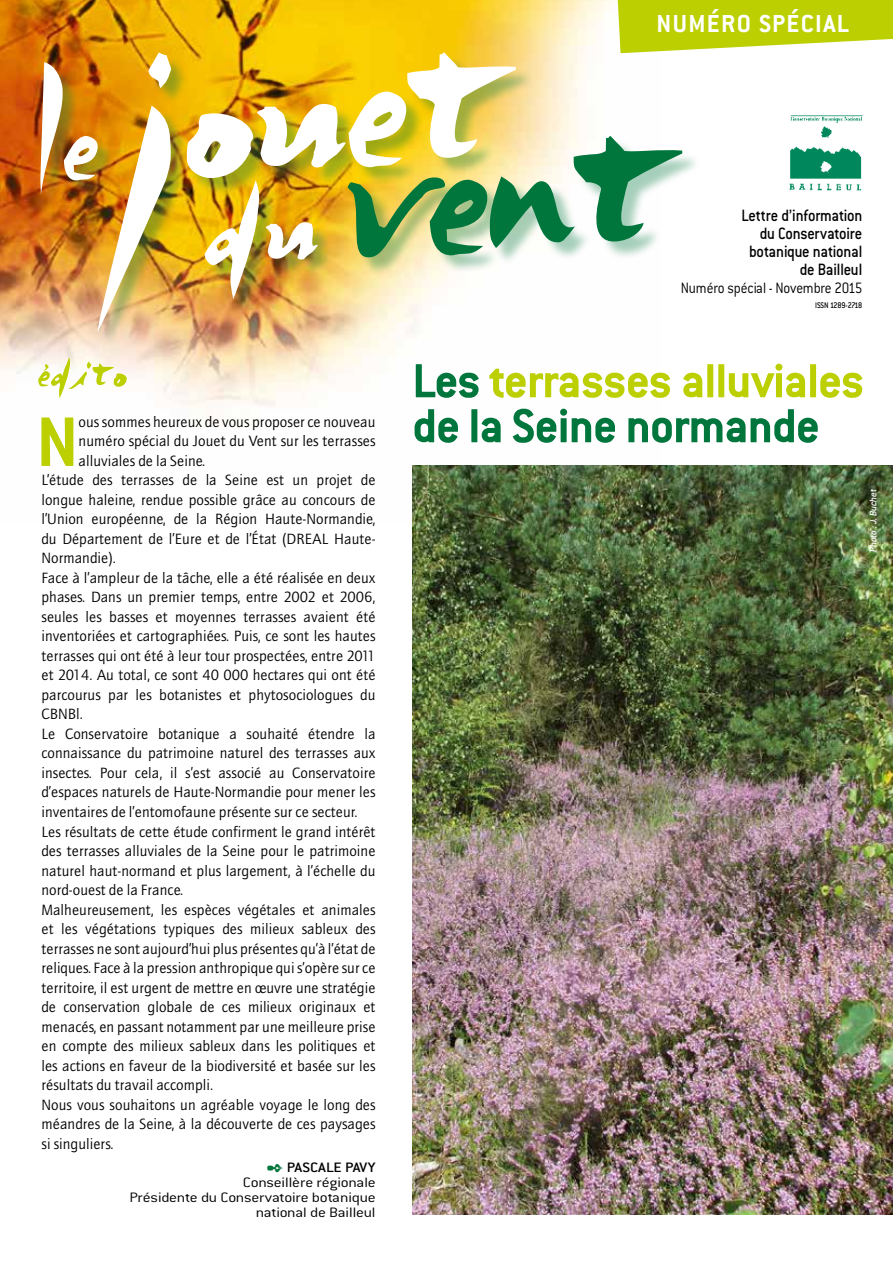
<style>
.page{position:relative;width:893px;height:1263px;background:#fff}
.page>*{position:absolute;margin:0;border:0;box-sizing:border-box;transform-origin:0 0}
.t1{font:700 76.95px "Conduit ITC";color:#bccf00}
.t2{font:700 52.5px/45px "Conduit ITC";letter-spacing:-.02em;color:#00763c}
.t3{font:700 27px "Conduit ITC";letter-spacing:.05em;color:#fff}
.t4{font:500 18px/18px "Conduit ITC";letter-spacing:-.015em;color:#000;text-align:right;scale:.9 1}
.t5{font:300 16.5px "Conduit ITC";letter-spacing:-.01em;color:#000;scale:.9 1}
.t6{font:15px "AT Quay Sans";color:#000}
.t7{font:300 15px/15px "Conduit ITC";letter-spacing:-.015em;color:#000;text-align:right;scale:1.15 1}
.t8{font:italic 500 10.5px "Conduit ITC";letter-spacing:-.025em;color:#fff}
.t9{font:500 9px "Conduit ITC";letter-spacing:-.03em;color:#000;scale:.9 1}
.s1{color:#00763c}
.s2{font-weight:500}
.s3{color:#bccf00}
</style>
<div class="page">
<img style="left:0;top:0;width:660px;height:466px">
<svg style="left:38px;top:357px;width:89px;height:41px"></svg>
<div style="left:43px;top:55px;width:657px;height:294px;background:#00763c;opacity:.35"></div>
<img style="left:40px;top:53px;width:131px;height:298px">
<img style="left:186px;top:0;width:707px;height:299px">
<img style="left:412px;top:466px;width:481px;height:748px">
<h3 class="t3" style="left:657px;top:8px;width:194px">NUMÉRO SPÉCIAL</h3>
<h1 class="t1" style="left:36px;top:397px;width:44px">N</h1>
<p class="t6" style="left:79px;top:413px;width:298px">ous sommes heureux de vous proposer ce nouveau</p>
<p class="t6" style="left:79px;top:432px;width:299px">numéro spécial du Jouet du Vent sur les terrasses</p>
<p class="t6" style="left:79px;top:452px;width:128px">alluviales de la Seine.</p>
<p class="t6" style="left:41px;top:471px;width:336px">L’étude des terrasses de la Seine est un projet de</p>
<p class="t6" style="left:41px;top:491px;width:336px">longue haleine, rendue possible grâce au concours de</p>
<p class="t6" style="left:41px;top:510px;width:336px">l’Union européenne, de la Région Haute-Normandie,</p>
<p class="t6" style="left:41px;top:530px;width:336px">du Département de l’Eure et de l’État (DREAL Haute-</p>
<p class="t6" style="left:41px;top:549px;width:76px">Normandie).</p>
<p class="t6" style="left:41px;top:569px;width:336px">Face à l’ampleur de la tâche, elle a été réalisée en deux</p>
<p class="t6" style="left:41px;top:588px;width:336px">phases. Dans un premier temps, entre 2002 et 2006,</p>
<p class="t6" style="left:41px;top:608px;width:336px">seules les basses et moyennes terrasses avaient été</p>
<p class="t6" style="left:41px;top:627px;width:336px">inventoriées et cartographiées. Puis, ce sont les hautes</p>
<p class="t6" style="left:41px;top:647px;width:336px">terrasses qui ont été à leur tour prospectées, entre 2011</p>
<p class="t6" style="left:41px;top:666px;width:336px">et 2014. Au total, ce sont 40 000 hectares qui ont été</p>
<p class="t6" style="left:41px;top:686px;width:336px">parcourus par les botanistes et phytosociologues du</p>
<p class="t6" style="left:41px;top:705px;width:43px">CBNBl.</p>
<p class="t6" style="left:41px;top:725px;width:336px">Le Conservatoire botanique a souhaité étendre la</p>
<p class="t6" style="left:41px;top:744px;width:336px">connaissance du patrimoine naturel des terrasses aux</p>
<p class="t6" style="left:41px;top:764px;width:336px">insectes. Pour cela, il s’est associé au Conservatoire</p>
<p class="t6" style="left:41px;top:783px;width:336px">d’espaces naturels de Haute-Normandie pour mener les</p>
<p class="t6" style="left:41px;top:803px;width:318px">inventaires de l’entomofaune présente sur ce secteur.</p>
<p class="t6" style="left:41px;top:822px;width:336px">Les résultats de cette étude confirment le grand intérêt</p>
<p class="t6" style="left:41px;top:842px;width:336px">des terrasses alluviales de la Seine pour le patrimoine</p>
<p class="t6" style="left:41px;top:861px;width:336px">naturel haut-normand et plus largement, à l’échelle du</p>
<p class="t6" style="left:41px;top:881px;width:143px">nord-ouest de la France.</p>
<p class="t6" style="left:41px;top:900px;width:336px">Malheureusement, les espèces végétales et animales</p>
<p class="t6" style="left:41px;top:920px;width:336px">et les végétations typiques des milieux sableux des</p>
<p class="t6" style="left:41px;top:939px;width:336px">terrasses ne sont aujourd’hui plus présentes qu’à l’état de</p>
<p class="t6" style="left:41px;top:959px;width:336px">reliques. Face à la pression anthropique qui s’opère sur ce</p>
<p class="t6" style="left:41px;top:978px;width:336px">territoire, il est urgent de mettre en œuvre une stratégie</p>
<p class="t6" style="left:41px;top:998px;width:336px">de conservation globale de ces milieux originaux et</p>
<p class="t6" style="left:41px;top:1017px;width:336px">menacés, en passant notamment par une meilleure prise</p>
<p class="t6" style="left:41px;top:1037px;width:336px">en compte des milieux sableux dans les politiques et</p>
<p class="t6" style="left:41px;top:1056px;width:336px">les actions en faveur de la biodiversité et basée sur les</p>
<p class="t6" style="left:41px;top:1076px;width:173px">résultats du travail accompli.</p>
<p class="t6" style="left:41px;top:1095px;width:336px">Nous vous souhaitons un agréable voyage le long des</p>
<p class="t6" style="left:41px;top:1115px;width:336px">méandres de la Seine, à la découverte de ces paysages</p>
<p class="t6" style="left:41px;top:1134px;width:73px">si singuliers.</p>
<p class="t7" style="left:130px;top:1160px;width:215px"><span class="s1">✒</span> <span class="s2">PASCALE PAVY<br></span>Conseillère régionale<br>Présidente du Conservatoire botanique national de Bailleul</p>
<p class="t4" style="left:741px;top:206px;width:136px">Lettre d’information du Conservatoire botanique national de Bailleul</p>
<p class="t5" style="left:681px;top:279px;width:203px">Numéro spécial - Novembre 2015</p>
<p class="t9" style="left:815px;top:300px;width:54px">ISSN 1289-2718</p>
<h2 class="t2" style="left:412px;top:357px;width:454px">Les <span class="s3">terrasses alluviales </span>de la Seine normande</h2>
<p class="t8" style="left:867px;top:552px;width:65px;rotate:-90deg">Photo : J. Buchet</p>
</div>
